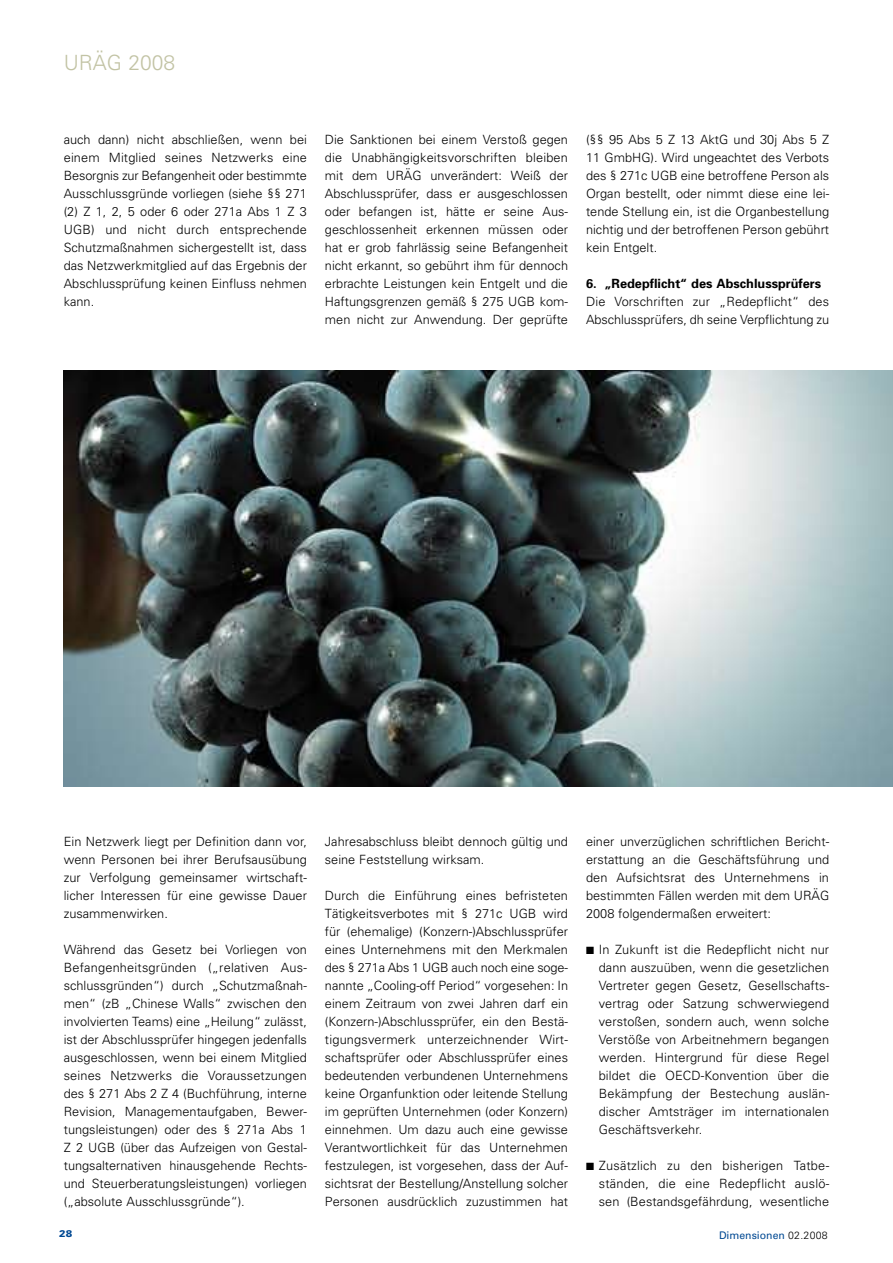
<style>
.page{position:relative;width:893px;height:1263px;background:#fff}
.page>*{position:absolute;margin:0;border:0;box-sizing:border-box;transform-origin:0 0}
.t1{font:300 21px "Univers";color:#c2c3a4}
.t2{font:300 12.75px/18px "Univers";color:#000;text-align:justify}
.t3{font:700 12.75px "Univers";color:#000}
.t4{font:10.5px "Univers";color:#004993}
.t5{font:900 9.75px "Univers";color:#004993}
.s1{font-weight:300;color:#000}
</style>
<div class="page">
<img style="left:64px;top:371px;width:829px;height:416px">
<h1 class="t1" style="left:64px;top:50px;width:113px">URÄG 2008</h1>
<p class="t2" style="left:64px;top:130px;width:245px">auch dann) nicht abschließen, wenn bei einem Mitglied seines Netzwerks eine Besorgnis zur Befangenheit oder bestimmte Ausschlussgründe vorliegen (siehe §§ 271 (2) Z 1, 2, 5 oder 6 oder 271a Abs 1 Z 3<br>UGB) und nicht durch entsprechende Schutzmaßnahmen sichergestellt ist, dass das Netzwerkmitglied auf das Ergebnis der Abschlussprüfung keinen Einfluss nehmen kann.</p>
<p class="t2" style="left:325px;top:130px;width:245px">Die Sanktionen bei einem Verstoß gegen die Unabhängigkeitsvorschriften bleiben mit dem URÄG unverändert: Weiß der Abschlussprüfer, dass er ausgeschlossen oder befangen ist, hätte er seine Aus&shy;geschlossenheit erkennen müssen oder hat er grob fahrlässig seine Befangenheit nicht erkannt, so gebührt ihm für dennoch erbrachte Leistungen kein Entgelt und die Haftungsgrenzen gemäß § 275 UGB kom&shy;men nicht zur Anwendung. Der geprüfte</p>
<p class="t2" style="left:586px;top:130px;width:245px">(§§ 95 Abs 5 Z 13 AktG und 30j Abs 5 Z 11 GmbHG). Wird ungeachtet des Verbots des § 271c UGB eine betroffene Person als Organ bestellt, oder nimmt diese eine lei&shy;tende Stellung ein, ist die Organbestellung nichtig und der betroffenen Person gebührt kein Entgelt.</p>
<p class="t3" style="left:586px;top:275px;width:237px">6. „Redepflicht“ des Abschlussprüfers</p>
<p class="t2" style="left:586px;top:292px;width:245px">Die Vorschriften zur „Redepflicht“ des<br>Abschlussprüfers, dh seine Verpflichtung zu</p>
<p class="t2" style="left:64px;top:832px;width:245px">Ein Netzwerk liegt per Definition dann vor, wenn Personen bei ihrer Berufsausübung zur Verfolgung gemeinsamer wirtschaft&shy;licher Interessen für eine gewisse Dauer zusammenwirken.</p>
<p class="t2" style="left:64px;top:940px;width:245px">Während das Gesetz bei Vorliegen von Befangenheitsgründen („relativen Aus&shy;schlussgründen“) durch „Schutzmaßnah&shy;men“ (zB „Chinese Walls“ zwischen den involvierten Teams) eine „Heilung“ zulässt, ist der Abschlussprüfer hingegen jedenfalls ausgeschlossen, wenn bei einem Mitglied seines Netzwerks die Voraussetzungen des § 271 Abs 2 Z 4 (Buchführung, interne Revision, Managementaufgaben, Bewer&shy;tungsleistungen) oder des § 271a Abs 1<br>Z 2 UGB (über das Aufzeigen von Gestal&shy;tungsalternativen hinausgehende Rechts&shy;und Steuerberatungsleistungen) vorliegen („absolute Ausschlussgründe“).</p>
<p class="t2" style="left:325px;top:832px;width:245px">Jahresabschluss bleibt dennoch gültig und seine Feststellung wirksam.</p>
<p class="t2" style="left:325px;top:886px;width:245px">Durch die Einführung eines befristeten Tätigkeitsverbotes mit § 271c UGB wird für (ehemalige) (Konzern-)Abschlussprüfer eines Unternehmens mit den Merkmalen des § 271a Abs 1 UGB auch noch eine soge&shy;nannte „Cooling-off Period“ vorgesehen: In einem Zeitraum von zwei Jahren darf ein (Konzern-)Abschlussprüfer, ein den Bestä&shy;tigungsvermerk unterzeichnender Wirt&shy;schaftsprüfer oder Abschlussprüfer eines bedeutenden verbundenen Unternehmens keine Organfunktion oder leitende Stellung im geprüften Unternehmen (oder Konzern) einnehmen. Um dazu auch eine gewisse Verantwortlichkeit für das Unternehmen festzulegen, ist vorgesehen, dass der Auf&shy;sichtsrat der Bestellung/Anstellung solcher Personen ausdrücklich zuzustimmen hat</p>
<p class="t2" style="left:586px;top:832px;width:245px">einer unverzüglichen schriftlichen Bericht&shy;erstattung an die Geschäftsführung und den Aufsichtsrat des Unternehmens in bestimmten Fällen werden mit dem URÄG 2008 folgendermaßen erweitert:</p>
<p class="t2" style="left:599px;top:940px;width:232px;text-indent:-13px">■ In Zukunft ist die Redepflicht nicht nur dann auszuüben, wenn die gesetzlichen Vertreter gegen Gesetz, Gesellschafts&shy;vertrag oder Satzung schwerwiegend verstoßen, sondern auch, wenn solche Verstöße von Arbeitnehmern begangen werden. Hintergrund für diese Regel bildet die OECD-Konvention über die Bekämpfung der Bestechung auslän&shy;discher Amtsträger im internationalen Geschäftsverkehr.</p>
<p class="t2" style="left:599px;top:1156px;width:232px;text-indent:-13px">■ Zusätzlich zu den bisherigen Tatbe&shy;ständen, die eine Redepflicht auslö&shy;sen (Bestandsgefährdung, wesentliche</p>
<p class="t5" style="left:59px;top:1227px;width:8px">28</p>
<p class="t4" style="left:719px;top:1229px;width:110px">Dimensionen <span class="s1">02.2008</span></p>
</div>
